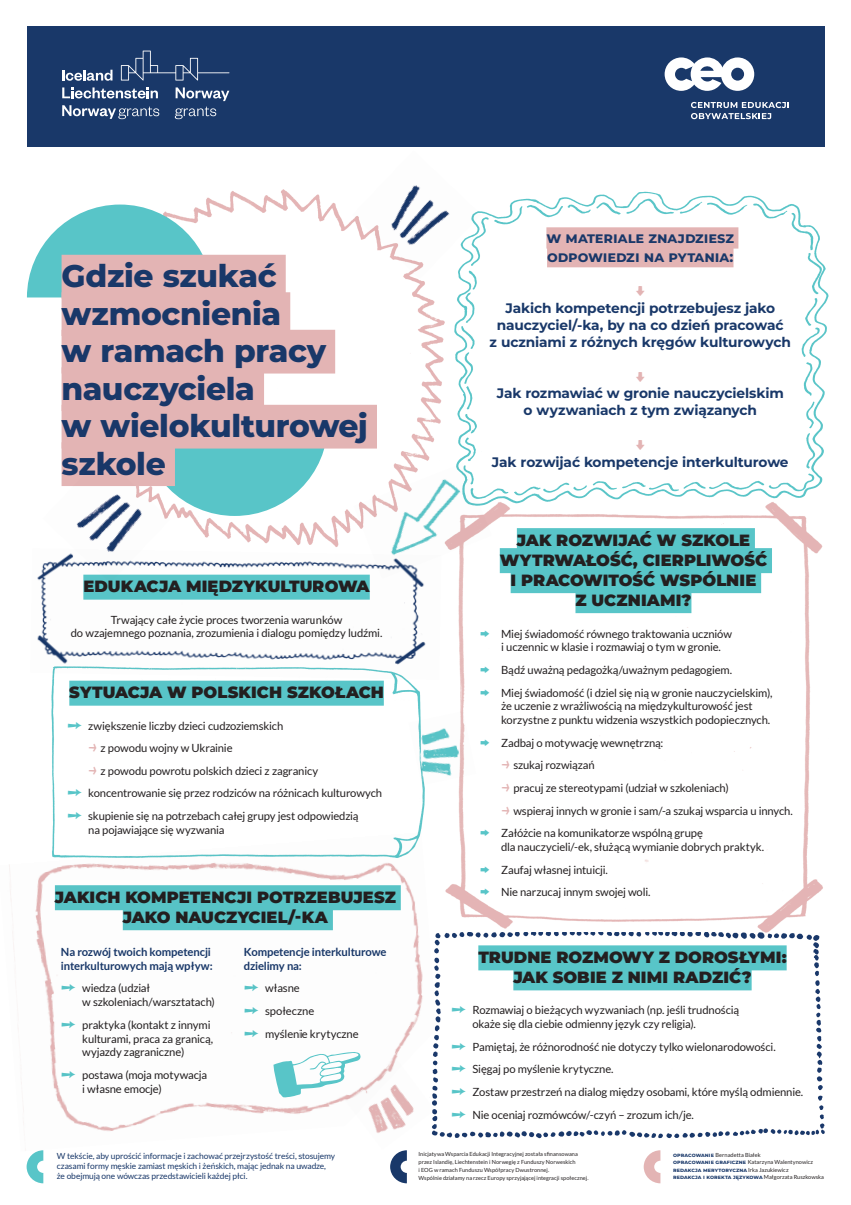
<style>
.page{position:relative;width:851px;height:1205px;background:#fff}
.page>*{position:absolute;margin:0;border:0;box-sizing:border-box;transform-origin:0 0}
.tytul_infografiki{font:800 31.25px/37.5px "Montserrat";letter-spacing:-.01em;color:#193869}
.PODTYTUL_INFOGRAFIKA{font:900 16.25px/20px "Montserrat";color:#231f20;text-align:center}
.infografika_podtytul{font:700 15px/18.8px "Montserrat";letter-spacing:.04em;color:#193869}
.infografika_podtytul-2{font:700 13.75px/16.9px "Montserrat";letter-spacing:-.01em;color:#193869;text-align:center}
.body{font:11.25px/13.8px "Lato";letter-spacing:-.015em;color:#231f20}
.body-2{font:700 11.25px/13.8px "Lato";letter-spacing:-.015em;color:#193869}
.body-3{font:8.44px/10.3px "Lato";letter-spacing:-.01em;color:#193869}
.body-4{font:5.62px/8px "Lato";color:#231f20}
.body-5{font:700 5.62px "Montserrat";letter-spacing:.045em;color:#193869}
.s1{font-family:"Mr Dodo";color:#58c5c8}
.s2{font-family:"Mr Dodo";color:#e3b4b4}
.s3{font-family:"Montserrat";font-weight:700;color:#193869}
.s4{font-family:"Lato";font-weight:400;color:#231f20}
</style>
<div class="page">
<div style="left:27px;top:27px;width:797px;height:120px;background:#193869"></div>
<svg style="left:664px;top:57px;width:90px;height:34px"></svg>
<svg style="left:691px;top:102px;width:97px;height:17px"></svg>
<svg style="left:121px;top:51px;width:108px;height:30px"></svg>
<svg style="left:62px;top:70px;width:50px;height:11px"></svg>
<svg style="left:62px;top:87px;width:96px;height:11px"></svg>
<svg style="left:62px;top:105px;width:97px;height:14px"></svg>
<svg style="left:175px;top:87px;width:54px;height:14px"></svg>
<svg style="left:175px;top:107px;width:41px;height:12px"></svg>
<img style="left:436px;top:937px;width:389px;height:224px">
<img style="left:37px;top:561px;width:389px;height:98px">
<img style="left:112px;top:189px;width:333px;height:358px">
<img style="left:454px;top:191px;width:375px;height:306px">
<svg style="left:643px;top:1150px;width:17px;height:33px"></svg>
<svg style="left:27px;top:1151px;width:16px;height:32px"></svg>
<svg style="left:390px;top:1151px;width:17px;height:32px"></svg>
<div style="left:546px;top:227px;width:192px;height:22px;background:#e3b4b4"></div>
<div style="left:547px;top:246px;width:186px;height:21px;background:#e3b4b4"></div>
<svg style="left:170px;top:448px;width:158px;height:68px"></svg>
<svg style="left:27px;top:205px;width:186px;height:92px"></svg>
<div style="left:62px;top:255px;width:224px;height:43px;background:#e3b4b4"></div>
<div style="left:62px;top:292px;width:228px;height:44px;background:#e3b4b4"></div>
<div style="left:62px;top:330px;width:273px;height:43px;background:#e3b4b4"></div>
<div style="left:62px;top:367px;width:202px;height:44px;background:#e3b4b4"></div>
<div style="left:62px;top:405px;width:315px;height:43px;background:#e3b4b4"></div>
<div style="left:62px;top:442px;width:113px;height:44px;background:#e3b4b4"></div>
<div style="left:83px;top:575px;width:287px;height:25px;background:#58c5c8"></div>
<div style="left:478px;top:945px;width:308px;height:25px;background:#58c5c8"></div>
<div style="left:513px;top:965px;width:238px;height:25px;background:#58c5c8"></div>
<img style="left:51px;top:659px;width:374px;height:173px">
<img style="left:9px;top:832px;width:427px;height:319px">
<img style="left:427px;top:497px;width:396px;height:440px">
<img style="left:352px;top:185px;width:129px;height:94px">
<img style="left:43px;top:455px;width:127px;height:128px">
<img style="left:353px;top:463px;width:138px;height:115px">
<img style="left:344px;top:1060px;width:91px;height:89px">
<img style="left:408px;top:711px;width:68px;height:74px">
<svg style="left:273px;top:1051px;width:88px;height:46px"></svg>
<svg style="left:636px;top:286px;width:8px;height:10px"></svg>
<svg style="left:636px;top:371px;width:8px;height:11px"></svg>
<svg style="left:636px;top:440px;width:8px;height:10px"></svg>
<p class="tytul_infografiki" style="left:62px;top:256px;width:308px">Gdzie szukać wzmocnienia<br>w ramach pracy nauczyciela<br>w wielokulturowej szkole</p>
<p class="PODTYTUL_INFOGRAFIKA" style="left:83px;top:575px;width:288px">EDUKACJA MIĘDZYKULTUROWA</p>
<p class="body" style="left:71px;top:612px;width:313px;text-align:center">Trwający całe życie proces tworzenia warunków<br>do wzajemnego poznania, zrozumienia i dialogu pomiędzy ludźmi.</p>
<p class="PODTYTUL_INFOGRAFIKA" style="left:69px;top:681px;width:316px">SYTUACJA W POLSKICH SZKOŁACH</p>
<p class="body" style="left:67px;top:718px;width:218px"><span class="s1">➛</span> zwiększenie liczby dzieci cudzoziemskich</p>
<p class="body" style="left:88px;top:741px;width:146px"><span class="s2">➔</span> z powodu wojny w Ukrainie</p>
<p class="body" style="left:88px;top:764px;width:231px"><span class="s2">➔</span> z powodu powrotu polskich dzieci z zagranicy</p>
<p class="body" style="left:67px;top:786px;width:316px"><span class="s1">➛</span> koncentrowanie się przez rodziców na różnicach kulturowych</p>
<p class="body" style="left:88px;top:809px;width:272px;text-indent:-21px"><span class="s1">➛</span> skupienie się na potrzebach całej grupy jest odpowiedzią na pojawiające się wyzwania</p>
<p class="PODTYTUL_INFOGRAFIKA" style="left:55px;top:886px;width:342px">JAKICH KOMPETENCJI POTRZEBUJESZ<br>JAKO NAUCZYCIEL/-KA</p>
<p class="body-2" style="left:61px;top:945px;width:153px">Na rozwój twoich kompetencji interkulturowych mają wpływ:</p>
<p class="body" style="left:82px;top:981px;width:134px;text-indent:-21px"><span class="s1">➛</span> wiedza (udział<br>w szkoleniach/warsztatach)</p>
<p class="body" style="left:82px;top:1018px;width:133px;text-indent:-21px"><span class="s1">➛</span> praktyka (kontakt z innymi kulturami, praca za granicą, wyjazdy zagraniczne)</p>
<p class="body" style="left:82px;top:1068px;width:126px;text-indent:-21px"><span class="s1">➛</span> postawa (moja motywacja i własne emocje)</p>
<p class="body-2" style="left:244px;top:945px;width:144px">Kompetencje interkulturowe dzielimy na:</p>
<p class="body" style="left:244px;top:981px;width:57px"><span class="s1">➛</span> własne</p>
<p class="body" style="left:244px;top:1004px;width:72px"><span class="s1">➛</span> społeczne</p>
<p class="body" style="left:244px;top:1026px;width:116px"><span class="s1">➛</span> myślenie krytyczne</p>
<p class="infografika_podtytul" style="left:546px;top:227px;width:189px">w materiale znaj dziesz odpowiedzi na pytania:</p>
<p class="infografika_podtytul-2" style="left:489px;top:299px;width:303px">Jakich kompetencji potrzebujesz jako nauczyciel/-ka, by na co dzień pracować<br>z uczniami z różnych kręgów kulturowych</p>
<p class="infografika_podtytul-2" style="left:496px;top:384px;width:288px">Jak rozmawiać w gronie nauczycielskim o wyzwaniach z tym związanych</p>
<p class="infografika_podtytul-2" style="left:492px;top:453px;width:298px">Jak rozwijać kompetencje interkulturowe</p>
<p class="PODTYTUL_INFOGRAFIKA" style="left:499px;top:529px;width:269px">JAK ROZWIJAĆ W SZKOLE<br>WYTRWAŁOŚĆ, CIERPLIWOŚĆ<br>I PRACOWITOŚĆ WSPÓLNIE<br>Z UCZNIAMI?</p>
<p class="body" style="left:501px;top:626px;width:232px;text-indent:-21px"><span class="s1">➡</span> Miej świadomość równego traktowania uczniów i uczennic w klasie i rozmawiaj o tym w gronie.</p>
<p class="body" style="left:479px;top:663px;width:254px"><span class="s1">➡</span> Bądź uważną pedagożką/uważnym pedagogiem.</p>
<p class="body" style="left:501px;top:685px;width:273px;text-indent:-21px"><span class="s1">➡</span> Miej świadomość (i dziel się nią w gronie nauczycielskim), że uczenie z wrażliwością na międzykulturowość jest korzystne z punktu widzenia wszystkich podopiecznych.</p>
<p class="body" style="left:479px;top:735px;width:185px"><span class="s1">➡</span> Zadbaj o motywację wewnętrzną:</p>
<p class="body" style="left:501px;top:758px;width:95px"><span class="s2">➔</span> szukaj rozwiązań</p>
<p class="body" style="left:501px;top:781px;width:229px"><span class="s2">➔</span> pracuj ze stereotypami (udział w szkoleniach)</p>
<p class="body" style="left:501px;top:803px;width:293px"><span class="s2">➔</span> wspieraj innych w gronie i sam/-a szukaj wsparcia u innych.</p>
<p class="body" style="left:501px;top:826px;width:264px;text-indent:-21px"><span class="s1">➡</span> Załóżcie na komunikatorze wspólną grupę<br>dla nauczycieli/-ek, służącą wymianie dobrych praktyk.</p>
<p class="body" style="left:479px;top:862px;width:129px"><span class="s1">➡</span> Zaufaj własnej intuicji.</p>
<p class="body" style="left:479px;top:885px;width:172px"><span class="s1">➡</span> Nie narzucaj innym swojej woli.</p>
<p class="PODTYTUL_INFOGRAFIKA" style="left:478px;top:946px;width:310px">TRUDNE ROZMOWY Z DOROSŁYMI:<br>JAK SOBIE Z NIMI RADZIĆ?</p>
<p class="body" style="left:472px;top:1003px;width:268px;text-indent:-21px"><span class="s1">➛</span> Rozmawiaj o bieżących wyzwaniach (np. jeśli trudnością okaże się dla ciebie odmienny język czy religia).</p>
<p class="body" style="left:451px;top:1039px;width:326px"><span class="s1">➛</span> Pamiętaj, że różnorodność nie dotyczy tylko wielonarodowości.</p>
<p class="body" style="left:451px;top:1062px;width:164px"><span class="s1">➛</span> Sięgaj po myślenie krytyczne.</p>
<p class="body" style="left:451px;top:1085px;width:353px"><span class="s1">➛</span> Zostaw przestrzeń na dialog między osobami, które myślą odmiennie.</p>
<p class="body" style="left:451px;top:1107px;width:244px"><span class="s1">➛</span> Nie oceniaj rozmówców/-czyń – zrozum ich/je.</p>
<p class="body-3" style="left:57px;top:1150px;width:280px">W tekście, aby uprościć informacje i zachować przejrzystość treści, stosujemy czasami formy męskie zamiast męskich i żeńskich, mając jednak na uwadze, że obejmują one wówczas przedstawicieli każdej płci.</p>
<p class="body-4" style="left:418px;top:1150px;width:171px">Inicjatywa Wsparcia Edukacji Integracyjnej została sfinansowana przez Islandię, Liechtenstein i Norwegię z Funduszy Norweskich<br>i EOG w ramach Funduszu Współpracy Dwustronnej.<br>Wspólnie działamy na rzecz Europy sprzyjającej integracji społecznej.</p>
<p class="body-4" style="left:673px;top:1151px;width:89px"><span class="s3">opracowanie</span> Bernadetta Białek</p>
<p class="body-4" style="left:673px;top:1158px;width:141px"><span class="s3">opracowanie graficzne</span> Katarzyna Walentynowicz</p>
<p class="body-5" style="left:673px;top:1166px;width:117px">redakcja merytoryczna <span class="s4">Irka Jazukiewicz</span></p>
<p class="body-5" style="left:673px;top:1173px;width:152px">redakcja i korekta j ęzykowa <span class="s4">Małgorzata Ruszkowska</span></p>
</div>
